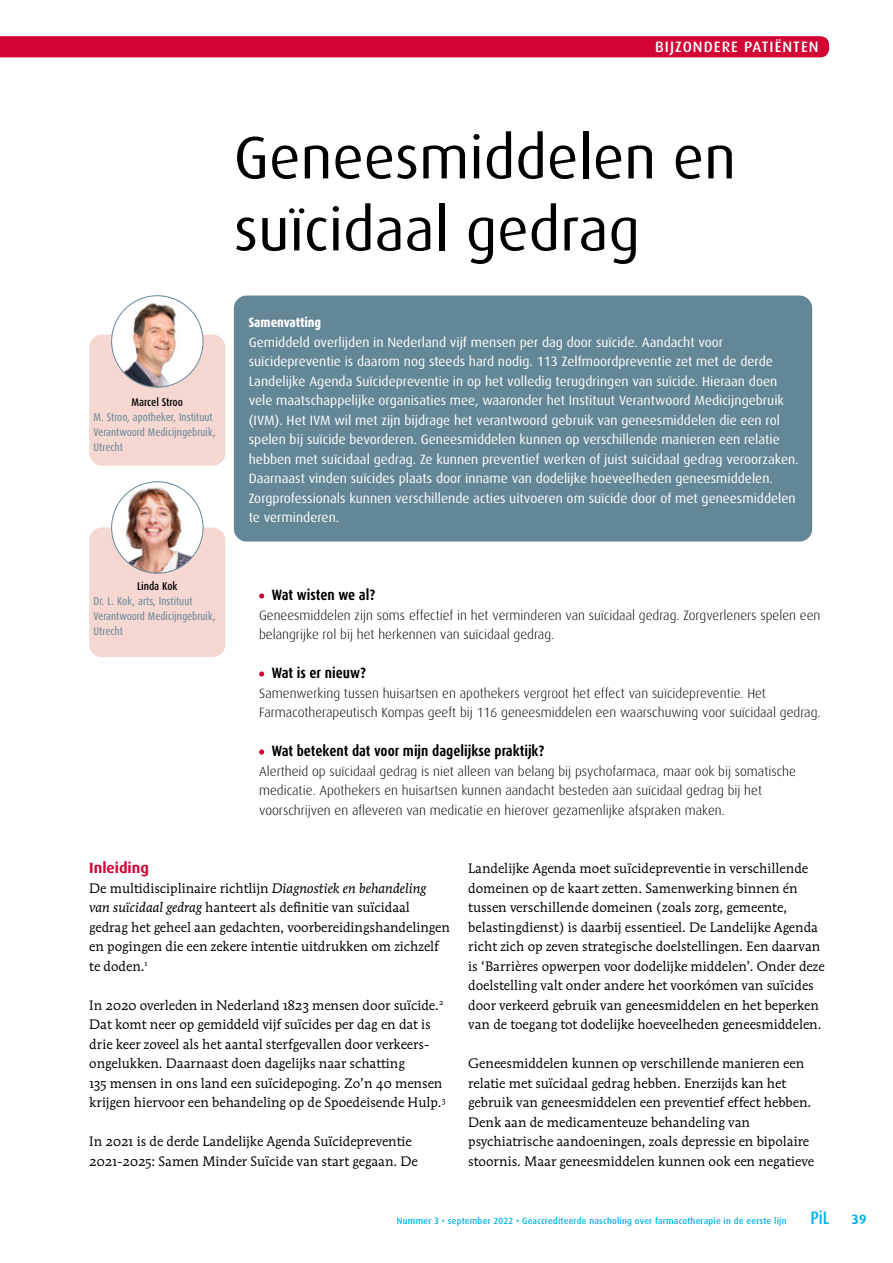
<style>
.page{position:relative;width:893px;height:1263px;background:#fff}
.page>*{position:absolute;margin:0;border:0;box-sizing:border-box;transform-origin:0 0}
.t1{font:60px/72px "Dax";color:#000}
.t2{font:500 18px "Dax Condensed";color:#00b1eb}
.t3{font:700 15px "Dax Condensed";color:#000}
.t4{font:500 15px "Dax";letter-spacing:.07em;color:#fff}
.t5{font:700 15px "Dax";color:#d30535}
.t6{font:13.5px/19.5px "Mendoza Rom ITC Book OS";color:#000}
.t7{font:13.5px/19.5px "Dax";color:#fff}
.t8{font:300 13.5px/19.5px "Dax";color:#000}
.t9{font:800 13.5px "Dax Condensed";color:#fff}
.t10{font:11.25px/15px "Dax Condensed";color:#648798}
.t11{font:500 11.25px "Dax Condensed";color:#000}
.t12{font:500 9px "Dax";letter-spacing:.025em;color:#00b1eb}
.s1{font-family:"Mendoza Rom ITC Book Ital OS"}
.s2{font-family:"Dax";font-weight:700;font-size:13.5px}
</style>
<div class="page">
<div style="left:234px;top:296px;width:578px;height:246px;background:#648798;border-radius:13px"></div>
<div style="left:89px;top:335px;width:136px;height:131px;background:#f7d7d1;border-radius:13px"></div>
<div style="left:89px;top:527px;width:136px;height:130px;background:#f7d7d1;border-radius:13px"></div>
<img style="left:112px;top:482px;width:91px;height:91px;border-radius:46px">
<img style="left:112px;top:296px;width:91px;height:91px;border-radius:46px">
<svg style="left:259px;top:593px;width:5px;height:6px"></svg>
<svg style="left:259px;top:671px;width:5px;height:6px"></svg>
<svg style="left:259px;top:749px;width:5px;height:6px"></svg>
<div style="left:0;top:36px;width:829px;height:21px;background:#d30535"></div>
<p class="t4" style="left:655px;top:38px;width:165px">BIJZONDERE PATIËNTEN</p>
<h1 class="t1" style="left:234px;top:122px;width:504px">Geneesmiddelen en suïcidaal gedrag</h1>
<p class="t11" style="left:132px;top:396px;width:53px">Marcel Stroo</p>
<p class="t10" style="left:94px;top:409px;width:124px">M. Stroo, apotheker, Instituut<br>Verantwoord Medicijngebruik,<br>Utrecht</p>
<p class="t9" style="left:249px;top:315px;width:74px">Samenvatting</p>
<p class="t7" style="left:249px;top:332px;width:552px">Gemiddeld overlijden in Nederland vijf mensen per dag door suïcide. Aandacht voor suïcidepreventie is daarom nog steeds hard nodig. 113 Zelfmoordpreventie zet met de derde Landelijke Agenda Suïcidepreventie in op het volledig terugdringen van suïcide. Hieraan doen vele maatschappelijke organisaties mee, waaronder het Instituut Verantwoord Medicijngebruik (IVM). Het IVM wil met zijn bijdrage het verantwoord gebruik van geneesmiddelen die een rol spelen bij suïcide bevorderen. Geneesmiddelen kunnen op verschillende manieren een relatie hebben met suïcidaal gedrag. Ze kunnen preventief werken of juist suïcidaal gedrag veroorzaken.<br>Daarnaast vinden suïcides plaats door inname van dodelijke hoeveelheden geneesmiddelen.<br>Zorgprofessionals kunnen verschillende acties uitvoeren om suïcide door of met geneesmiddelen te verminderen.</p>
<p class="t11" style="left:137px;top:580px;width:42px">Linda Kok</p>
<p class="t10" style="left:94px;top:594px;width:124px">Dr. L. Kok, arts, Instituut<br>Verantwoord Medicijngebruik,<br>Utrecht</p>
<p class="t3" style="left:272px;top:587px;width:105px">Wat wisten we al?</p>
<p class="t8" style="left:259px;top:605px;width:563px">Geneesmiddelen zijn soms effectief in het verminderen van suïcidaal gedrag. Zorgverleners spelen een belangrijke rol bij het herkennen van suïcidaal gedrag.</p>
<p class="t3" style="left:272px;top:665px;width:96px">Wat is er nieuw?</p>
<p class="t8" style="left:259px;top:683px;width:563px">Samenwerking tussen huisartsen en apothekers vergroot het effect van suïcidepreventie. Het<br>Farmacotherapeutisch Kompas geeft bij 116 geneesmiddelen een waarschuwing voor suïcidaal gedrag.</p>
<p class="t3" style="left:272px;top:743px;width:274px">Wat betekent dat voor mijn dagelijkse praktijk?</p>
<p class="t8" style="left:259px;top:761px;width:538px">Alertheid op suïcidaal gedrag is niet alleen van belang bij psychofarmaca, maar ook bij somatische medicatie. Apothekers en huisartsen kunnen aandacht besteden aan suïcidaal gedrag bij het voorschrijven en afleveren van medicatie en hierover gezamenlijke afspraken maken.</p>
<p class="t5" style="left:89px;top:859px;width:61px">Inleiding</p>
<p class="t6" style="left:89px;top:878px;width:362px">De multidisciplinaire richtlijn <span class="s1">Diagnostiek en behandeling van suïcidaal gedrag</span> hanteert als definitie van suïcidaal gedrag het geheel aan gedachten, voorbereidingshandelingen en pogingen die een zekere intentie uitdrukken om zichzelf te doden.<sup>1</sup></p>
<p class="t6" style="left:89px;top:995px;width:358px">In 2020 overleden in Nederland 1823 mensen door suïcide.<sup>2<br></sup>Dat komt neer op gemiddeld vijf suïcides per dag en dat is drie keer zoveel als het aantal sterfgevallen door verkeers&shy;ongelukken. Daarnaast doen dagelijks naar schatting<br>135 mensen in ons land een suïcidepoging. Zo’n 40 mensen krijgen hiervoor een behandeling op de Spoedeisende Hulp.<sup>3</sup></p>
<p class="t6" style="left:89px;top:1131px;width:330px">In 2021 is de derde Landelijke Agenda Suïcidepreventie<br>2021-2025: Samen Minder Suïcide van start gegaan. De</p>
<p class="t6" style="left:468px;top:858px;width:358px">Landelijke Agenda moet suïcidepreventie in verschillende domeinen op de kaart zetten. Samenwerking binnen én tussen verschillende domeinen (zoals zorg, gemeente, belastingdienst) is daarbij essentieel. De Landelijke Agenda richt zich op zeven strategische doelstellingen. Een daarvan is ‘Barrières opwerpen voor dodelijke middelen’. Onder deze doelstelling valt onder andere het voorkómen van suïcides door verkeerd gebruik van geneesmiddelen en het beperken van de toegang tot dodelijke hoeveelheden geneesmiddelen.</p>
<p class="t6" style="left:468px;top:1053px;width:347px">Geneesmiddelen kunnen op verschillende manieren een relatie met suïcidaal gedrag hebben. Enerzijds kan het gebruik van geneesmiddelen een preventief effect hebben.<br>Denk aan de medicamenteuze behandeling van psychiatrische aandoeningen, zoals depressie en bipolaire stoornis. Maar geneesmiddelen kunnen ook een negatieve</p>
<p class="t12" style="left:397px;top:1216px;width:391px">Nummer 3 • september 2022 • Geaccrediteerde nascholing over farmacotherapie in de eerste lijn</p>
<h2 class="t2" style="left:811px;top:1208px;width:58px">PiL <span class="s2">39</span></h2>
</div>
